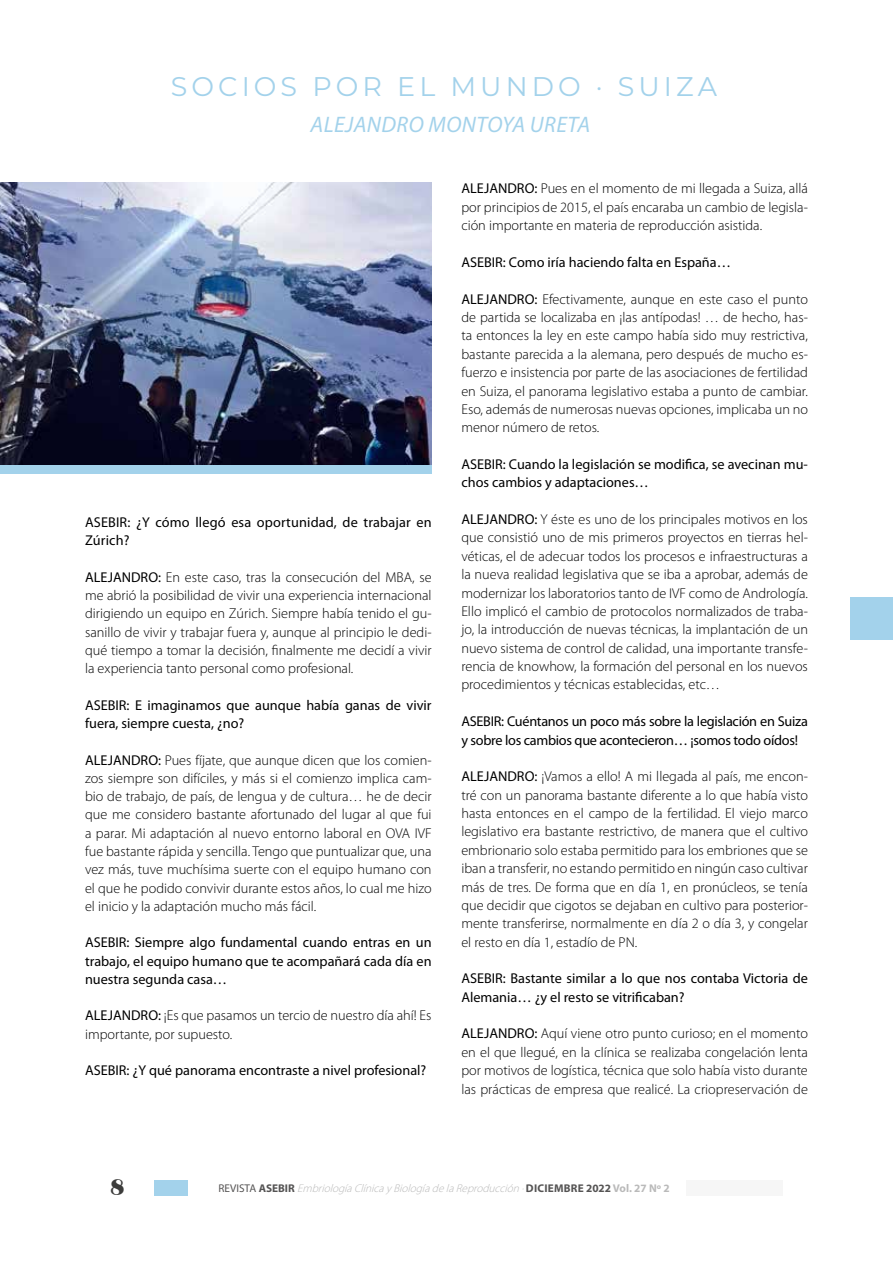
<style>
.page{position:relative;width:893px;height:1263px;background:#fff}
.page>*{position:absolute;margin:0;border:0;box-sizing:border-box;transform-origin:0 0}
.t1{font:27px "Montserrat";letter-spacing:.15em;color:#a3d2eb}
.t2{font:italic 22.5px "Myriad Pro";letter-spacing:.02em;color:#a3d2eb}
.t3{font:22.5px "Grouch IT Cby BT";color:#3c3c3b}
.t4{font:300 14.25px/18.3px "Myriad Pro";color:#000;text-align:justify}
.t5{font:14.25px/18.3px "Myriad Pro";color:#000}
.t6{font:14.25px/18.3px "Myriad Pro";letter-spacing:-.02em;color:#000}
.t7{font:italic 300 11.25px "Myriad Pro";color:#bababa}
.s1{font-weight:400}
.s2{font-weight:400;font-style:normal;color:#555454}
.s3{font-weight:700;font-style:normal;color:#555454}
.s4{font-weight:700;font-style:normal}
</style>
<div class="page">
<div style="left:154px;top:1180px;width:33px;height:15px;background:#a3d2eb"></div>
<div style="left:686px;top:1180px;width:96px;height:15px;background:#f6f6f6"></div>
<div style="left:850px;top:597px;width:43px;height:43px;background:#a3d2eb"></div>
<img style="left:0;top:183px;width:432px;height:282px">
<div style="left:0;top:465px;width:432px;height:9px;background:#a3d2eb"></div>
<h1 class="t1" style="left:171px;top:68px;width:548px">SOCIOS POR EL MUNDO · SUIZA</h1>
<h2 class="t2" style="left:311px;top:110px;width:281px">ALEJANDRO MONTOYA URETA</h2>
<p class="t5" style="left:85px;top:513px;width:348px">ASEBIR: ¿Y cómo llegó esa oportunidad, de trabajar en<br>Zúrich?</p>
<p class="t4" style="left:85px;top:568px;width:348px"><span class="s1">ALEJANDRO:</span> En este caso, tras la consecución del MBA, se me abrió la posibilidad de vivir una experiencia internacional dirigiendo un equipo en Zúrich. Siempre había tenido el gu&shy;sanillo de vivir y trabajar fuera y, aunque al principio le dedi&shy;qué tiempo a tomar la decisión, finalmente me decidí a vivir la experiencia tanto personal como profesional.</p>
<p class="t5" style="left:85px;top:696px;width:348px">ASEBIR: E imaginamos que aunque había ganas de vivir fuera, siempre cuesta, ¿no?</p>
<p class="t4" style="left:85px;top:750px;width:348px"><span class="s1">ALEJANDRO:</span> Pues fíjate, que aunque dicen que los comien&shy;zos siempre son difíciles, y más si el comienzo implica cam&shy;bio de trabajo, de país, de lengua y de cultura… he de decir que me considero bastante afortunado del lugar al que fui a parar. Mi adaptación al nuevo entorno laboral en OVA IVF fue bastante rápida y sencilla. Tengo que puntualizar que, una vez más, tuve muchísima suerte con el equipo humano con el que he podido convivir durante estos años, lo cual me hizo el inicio y la adaptación mucho más fácil.</p>
<p class="t5" style="left:85px;top:933px;width:348px;text-align:justify">ASEBIR: Siempre algo fundamental cuando entras en un trabajo, el equipo humano que te acompañará cada día en nuestra segunda casa…</p>
<p class="t4" style="left:85px;top:1006px;width:348px"><span class="s1">ALEJANDRO:</span> ¡Es que pasamos un tercio de nuestro día ahí! Es importante, por supuesto.</p>
<p class="t5" style="left:85px;top:1061px;width:343px">ASEBIR: ¿Y qué panorama encontraste a nivel profesional?</p>
<p class="t4" style="left:461px;top:179px;width:348px"><span class="s1">ALEJANDRO:</span> Pues en el momento de mi llegada a Suiza, allá por principios de 2015, el país encaraba un cambio de legisla&shy;ción importante en materia de reproducción asistida.</p>
<p class="t5" style="left:461px;top:253px;width:271px">ASEBIR: Como iría haciendo falta en España…</p>
<p class="t4" style="left:461px;top:290px;width:348px"><span class="s1">ALEJANDRO:</span> Efectivamente, aunque en este caso el punto de partida se localizaba en ¡las antípodas! … de hecho, has&shy;ta entonces la ley en este campo había sido muy restrictiva, bastante parecida a la alemana, pero después de mucho es&shy;fuerzo e insistencia por parte de las asociaciones de fertilidad en Suiza, el panorama legislativo estaba a punto de cambiar.<br>Eso, además de numerosas nuevas opciones, implicaba un no menor número de retos.</p>
<p class="t5" style="left:461px;top:455px;width:348px">ASEBIR: Cuando la legislación se modifica, se avecinan mu&shy;chos cambios y adaptaciones…</p>
<p class="t4" style="left:461px;top:510px;width:348px"><span class="s1">ALEJANDRO:</span> Y éste es uno de los principales motivos en los que consistió uno de mis primeros proyectos en tierras hel&shy;véticas, el de adecuar todos los procesos e infraestructuras a la nueva realidad legislativa que se iba a aprobar, además de modernizar los laboratorios tanto de IVF como de Andrología.<br>Ello implicó el cambio de protocolos normalizados de traba&shy;jo, la introducción de nuevas técnicas, la implantación de un nuevo sistema de control de calidad, una importante transfe&shy;rencia de knowhow, la formación del personal en los nuevos procedimientos y técnicas establecidas, etc…</p>
<p class="t6" style="left:461px;top:712px;width:348px">ASEBIR: Cuéntanos un poco más sobre la legislación en Suiza y sobre los cambios que acontecieron… ¡somos todo oídos!</p>
<p class="t4" style="left:461px;top:767px;width:348px"><span class="s1">ALEJANDRO:</span> ¡Vamos a ello! A mi llegada al país, me encon&shy;tré con un panorama bastante diferente a lo que había visto hasta entonces en el campo de la fertilidad. El viejo marco legislativo era bastante restrictivo, de manera que el cultivo embrionario solo estaba permitido para los embriones que se iban a transferir, no estando permitido en ningún caso cultivar más de tres. De forma que en día 1, en pronúcleos, se tenía que decidir que cigotos se dejaban en cultivo para posterior&shy;mente transferirse, normalmente en día 2 o día 3, y congelar el resto en día 1, estadío de PN.</p>
<p class="t5" style="left:461px;top:969px;width:348px">ASEBIR: Bastante similar a lo que nos contaba Victoria de<br>Alemania… ¿y el resto se vitrificaban?</p>
<p class="t4" style="left:461px;top:1024px;width:348px"><span class="s1">ALEJANDRO:</span> Aquí viene otro punto curioso; en el momento en el que llegué, en la clínica se realizaba congelación lenta por motivos de logística, técnica que solo había visto durante las prácticas de empresa que realicé. La criopreservación de</p>
<h2 class="t3" style="left:110px;top:1173px;width:16px">8</h2>
<p class="t7" style="left:218px;top:1181px;width:453px"><span class="s2">R E V I S TA</span> <span class="s3">A S E B I R</span> EmbriologíaClínicayBiologíadelaReproducción·<span class="s3">D I C I E M B R E 2 0 2 2</span> <span class="s4">Vo l . 2 7 N º 2</span></p>
</div>
